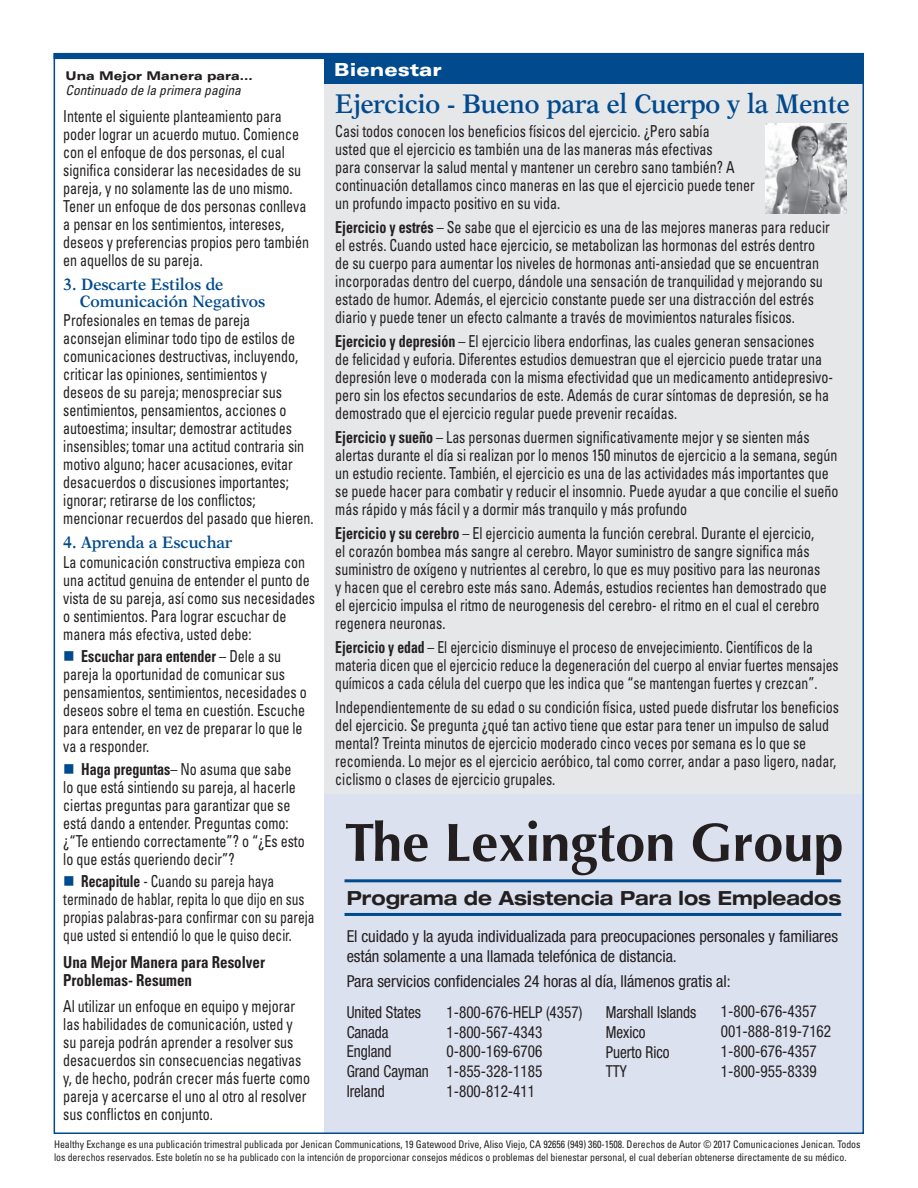
<style>
.page{position:relative;width:918px;height:1188px;background:#fff}
.page>*{position:absolute;margin:0;border:0;box-sizing:border-box;transform-origin:0 0}
.t1{font:700 54px "Optima";color:#231f20}
.t2{font:600 27px "New Aster";letter-spacing:-.005em;color:#004a8d;scale:.92 1}
.t3{font:700 expanded 19.5px "Helvetica Neue";color:#231f20;scale:.94 1}
.t4{font:900 expanded 18px "Univers";color:#fff}
.t5{font:condensed 16.5px/18px "Univers";color:#231f20;scale:.85 1}
.t6{font:condensed 16.5px/18px "Univers";color:#231f20;scale:.83 1}
.t7{font:condensed 16.5px/19.8px "Helvetica Neue";color:#231f20;scale:.92 1}
.t8{font:condensed 16.5px/19.8px "Helvetica Neue";color:#231f20}
.t9{font:condensed 16.5px/18px "Univers";color:#231f20;scale:.82 1}
.t10{font:600 16.5px/16.5px "New Aster";color:#004a8d;scale:.95 1}
.t11{font:700 condensed 16.5px/18px "Univers";color:#231f20;scale:.91 1}
.t12{font:italic condensed 13.5px "Univers";color:#231f20}
.t13{font:900 expanded 12px "Univers";color:#231f20}
.t14{font:condensed 10.5px/12.6px "Univers";color:#231f20;scale:.94 1}
.s1{color:#004a8d}
.s2{font-weight:700}
</style>
<div class="page">
<div style="left:324px;top:53px;width:540px;height:742px;background:#e6e7e9"></div>
<div style="left:324px;top:795px;width:540px;height:339px;background:#dce1ef"></div>
<div style="left:54px;top:53px;width:809px;height:6px;background:#004a8d"></div>
<div style="left:324px;top:54px;width:539px;height:30px;background:#004a8d"></div>
<img style="left:766px;top:124px;width:81px;height:90px">
<hr style="left:345px;top:879px;width:496px;height:3px;background:#004a8d">
<hr style="left:345px;top:913px;width:496px;height:3px;background:#004a8d">
<p class="t13" style="left:66px;top:69px;width:189px">Una Mejor Manera para...</p>
<p class="t12" style="left:66px;top:82px;width:177px">Continuado de la primera pagina</p>
<p class="t5" style="left:63px;top:107px;width:291px">Intente el siguiente planteamiento para poder lograr un acuerdo mutuo. Comience con el enfoque de dos personas, el cual significa considerar las necesidades de su pareja, y no solamente las de uno mismo.<br>Tener un enfoque de dos personas conlleva a pensar en los sentimientos, intereses, deseos y preferencias propios pero también en aquellos de su pareja.</p>
<p class="t10" style="left:80px;top:276px;width:197px;text-indent:-17px">3. Descarte Estilos de<br>Comunicación Negativos</p>
<p class="t5" style="left:63px;top:311px;width:296px">Profesionales en temas de pareja<br>aconsejan eliminar todo tipo de estilos de comunicaciones destructivas, incluyendo, criticar las opiniones, sentimientos y<br>deseos de su pareja; menospreciar sus sentimientos, pensamientos, acciones o autoestima; insultar; demostrar actitudes insensibles; tomar una actitud contraria sin motivo alguno; hacer acusaciones, evitar desacuerdos o discusiones importantes; ignorar; retirarse de los conflictos; mencionar recuerdos del pasado que hieren.</p>
<p class="t10" style="left:63px;top:534px;width:179px">4. Aprenda a Escuchar</p>
<p class="t5" style="left:63px;top:553px;width:298px">La comunicación constructiva empieza con una actitud genuina de entender el punto de vista de su pareja, así como sus necesidades o sentimientos. Para lograr escuchar de manera más efectiva, usted debe:</p>
<p class="t5" style="left:63px;top:647px;width:288px"><span class="s1">■</span> <span class="s2">Escuchar para entender</span> – Dele a su pareja la oportunidad de comunicar sus pensamientos, sentimientos, necesidades o deseos sobre el tema en cuestión. Escuche para entender, en vez de preparar lo que le va a responder.</p>
<p class="t5" style="left:63px;top:760px;width:286px"><span class="s1">■</span> <span class="s2">Haga preguntas</span>– No asuma que sabe lo que está sintiendo su pareja, al hacerle ciertas preguntas para garantizar que se está dando a entender. Preguntas como: ¿“Te entiendo correctamente”? o “¿Es esto lo que estás queriendo decir”?</p>
<p class="t9" style="left:63px;top:872px;width:308px"><span class="s1">■</span> <span class="s2">Recapitule</span> - Cuando su pareja haya terminado de hablar, repita lo que dijo en sus propias palabras-para confirmar con su pareja que usted si entendió lo que le quiso decir.</p>
<p class="t11" style="left:63px;top:953px;width:223px">Una Mejor Manera para Resolver<br>Problemas- Resumen</p>
<p class="t5" style="left:63px;top:997px;width:292px">Al utilizar un enfoque en equipo y mejorar las habilidades de comunicación, usted y<br>su pareja podrán aprender a resolver sus desacuerdos sin consecuencias negativas y, de hecho, podrán crecer más fuerte como pareja y acercarse el uno al otro al resolver sus conflictos en conjunto.</p>
<p class="t4" style="left:334px;top:59px;width:110px">Bienestar</p>
<h2 class="t2" style="left:335px;top:87px;width:561px">Ejercicio - Bueno para el Cuerpo y la Mente</h2>
<p class="t5" style="left:335px;top:122px;width:495px">Casi todos conocen los beneficios físicos del ejercicio. ¿Pero sabía<br>usted que el ejercicio es también una de las maneras más efectivas<br>para conservar la salud mental y mantener un cerebro sano también? A continuación detallamos cinco maneras en las que el ejercicio puede tener un profundo impacto positivo en su vida.</p>
<p class="t5" style="left:335px;top:218px;width:583px"><span class="s2">Ejercicio y estrés</span> – Se sabe que el ejercicio es una de las mejores maneras para reducir el estrés. Cuando usted hace ejercicio, se metabolizan las hormonas del estrés dentro de su cuerpo para aumentar los niveles de hormonas anti-ansiedad que se encuentran incorporadas dentro del cuerpo, dándole una sensación de tranquilidad y mejorando su estado de humor. Además, el ejercicio constante puede ser una distracción del estrés diario y puede tener un efecto calmante a través de movimientos naturales físicos.</p>
<p class="t5" style="left:335px;top:332px;width:587px"><span class="s2">Ejercicio y depresión</span> – El ejercicio libera endorfinas, las cuales generan sensaciones<br>de felicidad y euforia. Diferentes estudios demuestran que el ejercicio puede tratar una depresión leve o moderada con la misma efectividad que un medicamento antidepresivo&shy;pero sin los efectos secundarios de este. Además de curar síntomas de depresión, se ha demostrado que el ejercicio regular puede prevenir recaídas.</p>
<p class="t5" style="left:335px;top:428px;width:593px"><span class="s2">Ejercicio y sueño</span> – Las personas duermen significativamente mejor y se sienten más alertas durante el día si realizan por lo menos 150 minutos de ejercicio a la semana, según un estudio reciente. También, el ejercicio es una de las actividades más importantes que se puede hacer para combatir y reducir el insomnio. Puede ayudar a que concilie el sueño más rápido y más fácil y a dormir más tranquilo y más profundo</p>
<p class="t5" style="left:335px;top:524px;width:580px"><span class="s2">Ejercicio y su cerebro</span> – El ejercicio aumenta la función cerebral. Durante el ejercicio, el corazón bombea más sangre al cerebro. Mayor suministro de sangre significa más suministro de oxígeno y nutrientes al cerebro, lo que es muy positivo para las neuronas y hacen que el cerebro este más sano. Además, estudios recientes han demostrado que el ejercicio impulsa el ritmo de neurogenesis del cerebro- el ritmo en el cual el cerebro regenera neuronas.</p>
<p class="t6" style="left:335px;top:638px;width:608px"><span class="s2">Ejercicio y edad</span> – El ejercicio disminuye el proceso de envejecimiento. Científicos de la materia dicen que el ejercicio reduce la degeneración del cuerpo al enviar fuertes mensajes químicos a cada célula del cuerpo que les indica que “se mantengan fuertes y crezcan”.</p>
<p class="t5" style="left:335px;top:698px;width:594px">Independientemente de su edad o su condición física, usted puede disfrutar los beneficios del ejercicio. Se pregunta ¿qué tan activo tiene que estar para tener un impulso de salud mental? Treinta minutos de ejercicio moderado cinco veces por semana es lo que se recomienda. Lo mejor es el ejercicio aeróbico, tal como correr, andar a paso ligero, nadar, ciclismo o clases de ejercicio grupales.</p>
<h1 class="t1" style="left:345px;top:811px;width:500px">The Lexington Group</h1>
<p class="t3" style="left:347px;top:886px;width:528px">Programa de Asistencia Para los Empleados</p>
<p class="t8" style="left:347px;top:926px;width:493px">El cuidado y la ayuda individualizada para preocupaciones personales y familiares están solamente a una llamada telefónica de distancia.</p>
<p class="t8" style="left:347px;top:966px;width:386px;line-height:30.3px">Para servicios confidenciales 24 horas al día, llámenos gratis al:<br>United States</p>
<p class="t7" style="left:347px;top:1022px;width:91px">Canada<br>England<br>Grand Cayman<br>Ireland</p>
<p class="t7" style="left:447px;top:1002px;width:149px">1-800-676-HELP (4357)<br>1-800-567-4343<br>0-800-169-6706<br>1-855-328-1185<br>1-800-812-411</p>
<p class="t7" style="left:606px;top:1002px;width:100px">Marshall Islands<br>Mexico<br>Puerto Rico<br>TTY</p>
<p class="t7" style="left:721px;top:1002px;width:121px">1-800-676-4357<br>001-888-819-7162<br>1-800-676-4357<br>1-800-955-8339</p>
<p class="t14" style="left:54px;top:1138px;width:860px">Healthy Exchange es una publicación trimestral publicada por Jenican Communications, 19 Gatewood Drive, Aliso Viejo, CA 92656 (949) 360-1508. Derechos de Autor © 2017 Comunicaciones Jenican. Todos los derechos reservados. Este boletín no se ha publicado con la intención de proporcionar consejos médicos o problemas del bienestar personal, el cual deberían obtenerse directamente de su médico.</p>
</div>
